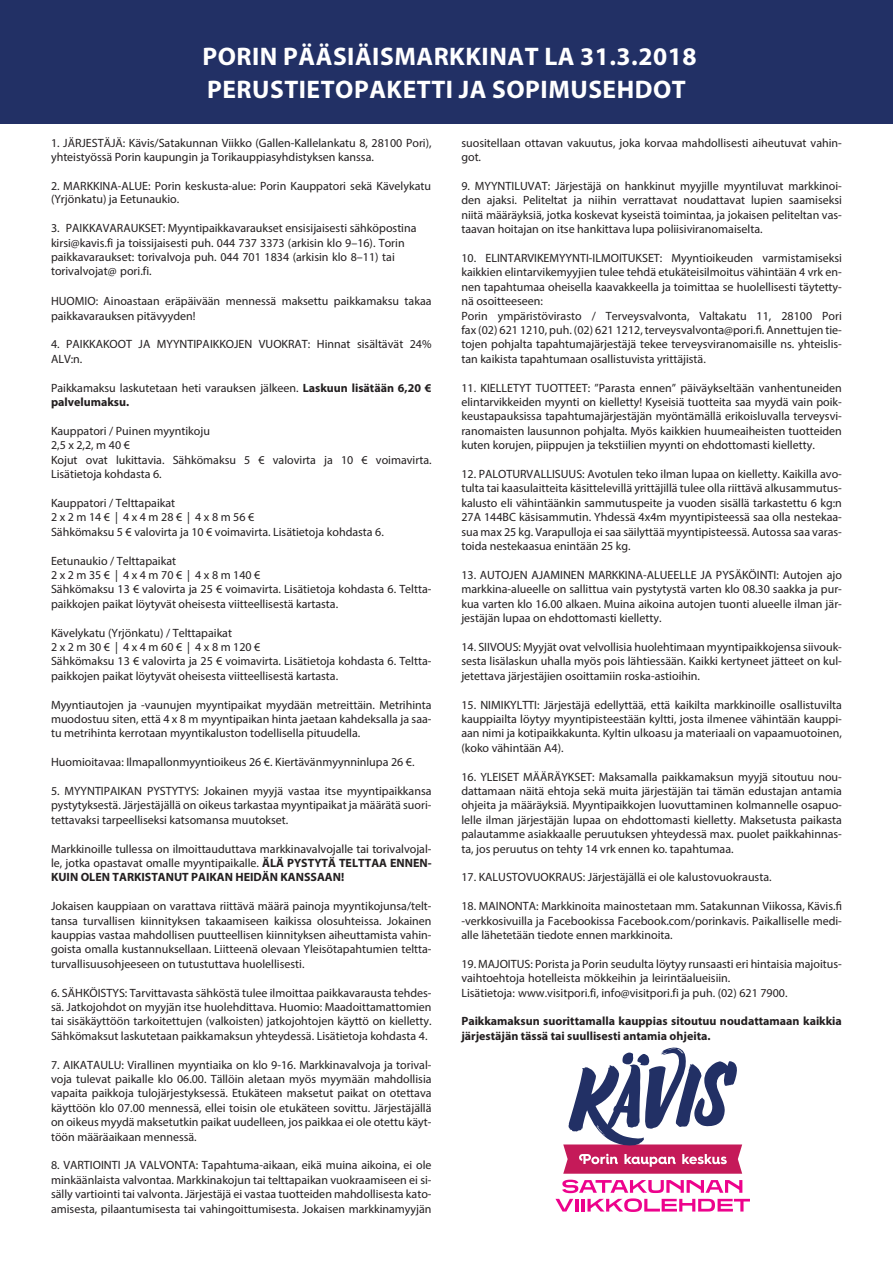
<style>
.page{position:relative;width:893px;height:1263px;background:#fff}
.page>*{position:absolute;margin:0;border:0;box-sizing:border-box;transform-origin:0 0}
.t1{font:700 25.5px/33px "Myriad Pro";letter-spacing:.02em;color:#fff}
.t2{font:12px/14.4px "Myriad Pro";color:#231f20;text-align:justify}
.t3{font:700 12px/14.4px "Myriad Pro";color:#231f20}
.s1{font-weight:700}
</style>
<div class="page">
<div style="left:0;top:0;width:893px;height:123px;background:#223065"></div>
<svg style="left:555px;top:1180px;width:195px;height:32px"></svg>
<svg style="left:563px;top:1047px;width:179px;height:127px"></svg>
<h1 class="t1" style="left:202px;top:39px;width:496px">PORIN PÄÄSIÄISMARKKINAT LA 31.3.2018<br>PERUSTIETOPAKETTI JA SOPIMUSEHDOT</h1>
<p class="t2" style="left:51px;top:136px;width:382px;line-height:14px">1. JÄRJESTÄJÄ: Kävis/Satakunnan Viikko (Gallen-Kallelankatu 8, 28100 Pori), yhteistyössä Porin kaupungin ja Torikauppiasyhdistyksen kanssa.</p>
<p class="t2" style="left:51px;top:178px;width:382px;line-height:14px">2. MARKKINA-ALUE: Porin keskusta-alue: Porin Kauppatori sekä Kävelykatu (Yrjönkatu) ja Eetunaukio.</p>
<p class="t2" style="left:51px;top:221px;width:367px;text-align:left">3. PAIKKAVARAUKSET: Myyntipaikkavaraukset ensisijaisesti sähköpostina kirsi@kavis.fi ja toissijaisesti puh. 044 737 3373 (arkisin klo 9–16). Torin paikkavaraukset: torivalvoja puh. 044 701 1834 (arkisin klo 8–11) tai torivalvojat@ pori.fi.</p>
<p class="t2" style="left:51px;top:294px;width:382px">HUOMIO: Ainoastaan eräpäivään mennessä maksettu paikkamaksu takaa paikkavarauksen pitävyyden!</p>
<p class="t2" style="left:51px;top:337px;width:382px">4. PAIKKAKOOT JA MYYNTIPAIKKOJEN VUOKRAT: Hinnat sisältävät 24%<br>ALV:n.</p>
<p class="t2" style="left:51px;top:380px;width:382px">Paikkamaksu laskutetaan heti varauksen jälkeen. <span class="s1">Laskuun lisätään 6,20 € palvelumaksu.</span></p>
<p class="t2" style="left:51px;top:423px;width:382px;text-align:left">Kauppatori / Puinen myyntikoju<br>2,5 x 2,2, m 40 €<br>Kojut ovat lukittavia. Sähkömaksu 5 € valovirta ja 10 € voimavirta.<br>Lisätietoja kohdasta 6.</p>
<p class="t2" style="left:51px;top:495px;width:334px;text-align:left">Kauppatori / Telttapaikat<br>2 x 2 m 14 € | 4 x 4 m 28 € | 4 x 8 m 56 €<br>Sähkömaksu 5 € valovirta ja 10 € voimavirta. Lisätietoja kohdasta 6.</p>
<p class="t2" style="left:51px;top:553px;width:382px;text-align:left">Eetunaukio / Telttapaikat<br>2 x 2 m 35 € | 4 x 4 m 70 € | 4 x 8 m 140 €<br>Sähkömaksu 13 € valovirta ja 25 € voimavirta. Lisätietoja kohdasta 6. Teltta&shy;paikkojen paikat löytyvät oheisesta viitteellisestä kartasta.</p>
<p class="t2" style="left:51px;top:625px;width:382px;text-align:left">Kävelykatu (Yrjönkatu) / Telttapaikat<br>2 x 2 m 30 € | 4 x 4 m 60 € | 4 x 8 m 120 €<br>Sähkömaksu 13 € valovirta ja 25 € voimavirta. Lisätietoja kohdasta 6. Teltta&shy;paikkojen paikat löytyvät oheisesta viitteellisestä kartasta.</p>
<p class="t2" style="left:51px;top:697px;width:382px">Myyntiautojen ja -vaunujen myyntipaikat myydään metreittäin. Metrihinta muodostuu siten, että 4 x 8 m myyntipaikan hinta jaetaan kahdeksalla ja saa&shy;tu metrihinta kerrotaan myyntikaluston todellisella pituudella.</p>
<p class="t2" style="left:51px;top:755px;width:365px">Huomioitavaa: Ilmapallonmyyntioikeus 26 €. Kiertävänmyynninlupa 26 €.</p>
<p class="t2" style="left:51px;top:783px;width:382px">5. MYYNTIPAIKAN PYSTYTYS: Jokainen myyjä vastaa itse myyntipaikkansa pystytyksestä. Järjestäjällä on oikeus tarkastaa myyntipaikat ja määrätä suori&shy;tettavaksi tarpeelliseksi katsomansa muutokset.</p>
<p class="t2" style="left:51px;top:841px;width:382px">Markkinoille tullessa on ilmoittauduttava markkinavalvojalle tai torivalvojal&shy;le, jotka opastavat omalle myyntipaikalle. <span class="s1">ÄLÄ PYSTYTÄ TELTTAA ENNEN-KUIN OLEN TARKISTANUT PAIKAN HEIDÄN KANSSAAN!</span></p>
<p class="t2" style="left:51px;top:899px;width:382px">Jokaisen kauppiaan on varattava riittävä määrä painoja myyntikojunsa/telt&shy;tansa turvallisen kiinnityksen takaamiseen kaikissa olosuhteissa. Jokainen kauppias vastaa mahdollisen puutteellisen kiinnityksen aiheuttamista vahin&shy;goista omalla kustannuksellaan. Liitteenä olevaan Yleisötapahtumien teltta&shy;turvallisuusohjeeseen on tutustuttava huolellisesti.</p>
<p class="t2" style="left:51px;top:985px;width:382px">6. SÄHKÖISTYS: Tarvittavasta sähköstä tulee ilmoittaa paikkavarausta tehdes&shy;sä. Jatkojohdot on myyjän itse huolehdittava. Huomio: Maadoittamattomien tai sisäkäyttöön tarkoitettujen (valkoisten) jatkojohtojen käyttö on kielletty.<br>Sähkömaksut laskutetaan paikkamaksun yhteydessä. Lisätietoja kohdasta 4.</p>
<p class="t2" style="left:51px;top:1057px;width:382px">7. AIKATAULU: Virallinen myyntiaika on klo 9-16. Markkinavalvoja ja torival&shy;voja tulevat paikalle klo 06.00. Tällöin aletaan myös myymään mahdollisia vapaita paikkoja tulojärjestyksessä. Etukäteen maksetut paikat on otettava käyttöön klo 07.00 mennessä, ellei toisin ole etukäteen sovittu. Järjestäjällä on oikeus myydä maksetutkin paikat uudelleen, jos paikkaa ei ole otettu käyt&shy;töön määräaikaan mennessä.</p>
<p class="t2" style="left:51px;top:1158px;width:382px">8. VARTIOINTI JA VALVONTA: Tapahtuma-aikaan, eikä muina aikoina, ei ole minkäänlaista valvontaa. Markkinakojun tai telttapaikan vuokraamiseen ei si&shy;sälly vartiointi tai valvonta. Järjestäjä ei vastaa tuotteiden mahdollisesta kato&shy;amisesta, pilaantumisesta tai vahingoittumisesta. Jokaisen markkinamyyjän</p>
<p class="t2" style="left:461px;top:135px;width:382px">suositellaan ottavan vakuutus, joka korvaa mahdollisesti aiheutuvat vahin&shy;got.</p>
<p class="t2" style="left:461px;top:179px;width:382px">9. MYYNTILUVAT: Järjestäjä on hankkinut myyjille myyntiluvat markkinoi&shy;den ajaksi. Peliteltat ja niihin verrattavat noudattavat lupien saamiseksi niitä määräyksiä, jotka koskevat kyseistä toimintaa, ja jokaisen peliteltan vas&shy;taavan hoitajan on itse hankittava lupa poliisiviranomaiselta.</p>
<p class="t2" style="left:461px;top:251px;width:382px;text-align:left">10. ELINTARVIKEMYYNTI-ILMOITUKSET: Myyntioikeuden varmistamiseksi kaikkien elintarvikemyyjien tulee tehdä etukäteisilmoitus vähintään 4 vrk en&shy;nen tapahtumaa oheisella kaavakkeella ja toimittaa se huolellisesti täytetty&shy;nä osoitteeseen:<br>Porin ympäristövirasto / Terveysvalvonta, Valtakatu 11, 28100 Pori fax (02) 621 1210, puh. (02) 621 1212, terveysvalvonta@pori.fi. Annettujen tie&shy;tojen pohjalta tapahtumajärjestäjä tekee terveysviranomaisille ns. yhteislis&shy;tan kaikista tapahtumaan osallistuvista yrittäjistä.</p>
<p class="t2" style="left:461px;top:380px;width:382px">11. KIELLETYT TUOTTEET: ”Parasta ennen” päiväykseltään vanhentuneiden elintarvikkeiden myynti on kielletty! Kyseisiä tuotteita saa myydä vain poik&shy;keustapauksissa tapahtumajärjestäjän myöntämällä erikoisluvalla terveysvi&shy;ranomaisten lausunnon pohjalta. Myös kaikkien huumeaiheisten tuotteiden kuten korujen, piippujen ja tekstiilien myynti on ehdottomasti kielletty.</p>
<p class="t2" style="left:461px;top:467px;width:382px">12. PALOTURVALLISUUS: Avotulen teko ilman lupaa on kielletty. Kaikilla avo&shy;tulta tai kaasulaitteita käsittelevillä yrittäjillä tulee olla riittävä alkusammutus&shy;kalusto eli vähintäänkin sammutuspeite ja vuoden sisällä tarkastettu 6 kg:n 27A 144BC käsisammutin. Yhdessä 4x4m myyntipisteessä saa olla nestekaa&shy;sua max 25 kg. Varapulloja ei saa säilyttää myyntipisteessä. Autossa saa varas&shy;toida nestekaasua enintään 25 kg.</p>
<p class="t2" style="left:461px;top:567px;width:382px">13. AUTOJEN AJAMINEN MARKKINA-ALUEELLE JA PYSÄKÖINTI: Autojen ajo markkina-alueelle on sallittua vain pystytystä varten klo 08.30 saakka ja pur&shy;kua varten klo 16.00 alkaen. Muina aikoina autojen tuonti alueelle ilman jär&shy;jestäjän lupaa on ehdottomasti kielletty.</p>
<p class="t2" style="left:461px;top:639px;width:382px">14. SIIVOUS: Myyjät ovat velvollisia huolehtimaan myyntipaikkojensa siivouk&shy;sesta lisälaskun uhalla myös pois lähtiessään. Kaikki kertyneet jätteet on kul&shy;jetettava järjestäjien osoittamiin roska-astioihin.</p>
<p class="t2" style="left:461px;top:697px;width:382px">15. NIMIKYLTTI: Järjestäjä edellyttää, että kaikilta markkinoille osallistuvilta kauppiailta löytyy myyntipisteestään kyltti, josta ilmenee vähintään kauppi&shy;aan nimi ja kotipaikkakunta. Kyltin ulkoasu ja materiaali on vapaamuotoinen, (koko vähintään A4).</p>
<p class="t2" style="left:461px;top:769px;width:382px">16. YLEISET MÄÄRÄYKSET: Maksamalla paikkamaksun myyjä sitoutuu nou&shy;dattamaan näitä ehtoja sekä muita järjestäjän tai tämän edustajan antamia ohjeita ja määräyksiä. Myyntipaikkojen luovuttaminen kolmannelle osapuo&shy;lelle ilman järjestäjän lupaa on ehdottomasti kielletty. Maksetusta paikasta palautamme asiakkaalle peruutuksen yhteydessä max. puolet paikkahinnas&shy;ta, jos peruutus on tehty 14 vrk ennen ko. tapahtumaa.</p>
<p class="t2" style="left:461px;top:870px;width:312px">17. KALUSTOVUOKRAUS: Järjestäjällä ei ole kalustovuokrausta.</p>
<p class="t2" style="left:461px;top:899px;width:382px">18. MAINONTA: Markkinoita mainostetaan mm. Satakunnan Viikossa, Kävis.fi -verkkosivuilla ja Facebookissa Facebook.com/porinkavis. Paikalliselle medi&shy;alle lähetetään tiedote ennen markkinoita.</p>
<p class="t2" style="left:461px;top:956px;width:382px;text-align:left">19. MAJOITUS: Porista ja Porin seudulta löytyy runsaasti eri hintaisia majoitus&shy;vaihtoehtoja hotelleista mökkeihin ja leirintäalueisiin.<br>Lisätietoja: www.visitpori.fi, info@visitpori.fi ja puh. (02) 621 7900.</p>
<p class="t3" style="left:461px;top:1014px;width:382px">Paikkamaksun suorittamalla kauppias sitoutuu noudattamaan kaikkia järjestäjän tässä tai suullisesti antamia ohjeita.</p>
</div>
